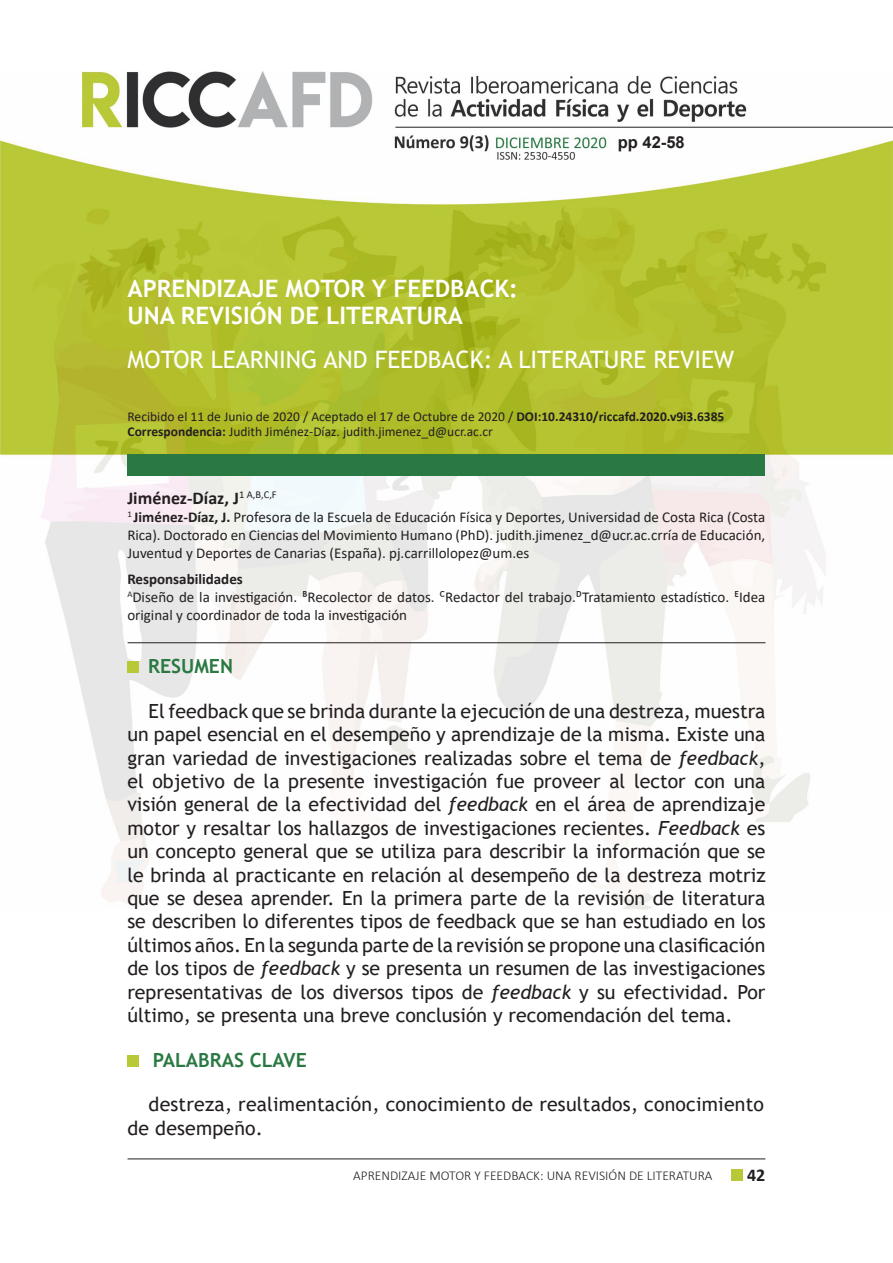
<style>
.page{position:relative;width:893px;height:1263px;background:#fff}
.page>*{position:absolute;margin:0;border:0;box-sizing:border-box;transform-origin:0 0}
.RICCAFD_Titulo_1{font:700 24px "Trebuchet MS";color:#fff}
.RICCAFD_Titulo_2{font:24px "Trebuchet MS";color:#fff}
.RICCAFD_texto_generi{font:19.5px/23.4px "Trebuchet MS";letter-spacing:.01em;color:#231f20;text-align:justify}
.RICCAFD_texto_generi-2{font:700 19.5px "Trebuchet MS";color:#2b7942}
.Normal__Web{font:700 19.5px "Trebuchet MS";color:#2b7942}
.t1{font:700 18px "Calibri";color:#231f20}
.Texto_principal{font:700 16.5px "Arial";color:#231f20}
.t2{font:15px/18px "Calibri";color:#231f20;text-align:justify}
.t3{font:700 15px "Calibri";color:#231f20}
.t4{font:13.5px "Calibri";color:#231f20}
.t5{font:300 13.5px "Calibri";color:#231f20}
.s1{font-weight:700}
.s2{font-style:italic}
</style>
<div class="page">
<hr style="left:128px;top:1158px;width:637px;height:1px;background:#231f20">
<div style="left:731px;top:1169px;width:12px;height:12px;background:#b8c836"></div>
<img style="left:0;top:71px;width:893px;height:838px">
<div style="left:128px;top:454px;width:637px;height:21px;background:#2b7942"></div>
<div style="left:127px;top:661px;width:12px;height:12px;background:#b8c836"></div>
<div style="left:127px;top:1055px;width:12px;height:12px;background:#b8c836"></div>
<hr style="left:128px;top:642px;width:637px;height:1px;background:#231f20">
<p class="Texto_principal" style="left:618px;top:131px;width:68px">pp 42-58</p>
<p class="RICCAFD_Titulo_1" style="left:128px;top:274px;width:392px">APRENDIZAJE MOTOR Y FEEDBACK:</p>
<p class="RICCAFD_Titulo_1" style="left:128px;top:301px;width:337px">UNA REVISIÓN DE LITERATURA</p>
<p class="RICCAFD_Titulo_2" style="left:128px;top:345px;width:608px">MOTOR LEARNING AND FEEDBACK: A LITERATURE REVIEW</p>
<p class="t4" style="left:128px;top:407px;width:598px">Recibido el 11 de Junio de 2020 / Aceptado el 17 de Octubre de 2020 / <span class="s1">DOI:10.24310/riccafd.2020.v9i3.6385</span></p>
<p class="t4" style="left:128px;top:422px;width:367px"><span class="s1">Correspondencia:</span> Judith Jiménez-Díaz. judith.jimenez_d@ucr.ac.cr</p>
<p class="t1" style="left:127px;top:486px;width:151px">Jiménez-Díaz, J<sup>1</sup> <sup>A,B,C,F</sup></p>
<p class="t2" style="left:127px;top:508px;width:639px"><sup>1</sup> <span class="s1">Jiménez-Díaz, J.</span> Profesora de la Escuela de Educación Física y Deportes, Universidad de Costa Rica (Costa Rica). Doctorado en Ciencias del Movimiento Humano (PhD). judith.jimenez_d@ucr.ac.crría de Educación, Juventud y Deportes de Canarias (España). pj.carrillolopez@um.es</p>
<p class="t3" style="left:127px;top:568px;width:117px">Responsabilidades</p>
<p class="t2" style="left:127px;top:588px;width:639px"><sup>A</sup>Diseño de la investigación. BRecolector de datos. CRedactor del trabajo.DTratamiento estadístico. EIdea original y coordinador de toda la investigación</p>
<p class="Normal__Web" style="left:148px;top:654px;width:86px">RESUMEN</p>
<p class="RICCAFD_texto_generi" style="left:127px;top:699px;width:640px;text-indent:21px">El feedback que se brinda durante la ejecución de una destreza, muestra un papel esencial en el desempeño y aprendizaje de la misma. Existe una gran variedad de investigaciones realizadas sobre el tema de <span class="s2">feedback</span>, el objetivo de la presente investigación fue proveer al lector con una visión general de la efectividad del <span class="s2">feedback</span> en el área de aprendizaje motor y resaltar los hallazgos de investigaciones recientes. <span class="s2">Feedback</span> es un concepto general que se utiliza para describir la información que se le brinda al practicante en relación al desempeño de la destreza motriz que se desea aprender. En la primera parte de la revisión de literatura se describen lo diferentes tipos de feedback que se han estudiado en los últimos años. En la segunda parte de la revisión se propone una clasificación de los tipos de <span class="s2">feedback</span> y se presenta un resumen de las investigaciones representativas de los diversos tipos de <span class="s2">feedback</span> y su efectividad. Por último, se presenta una breve conclusión y recomendación del tema.</p>
<p class="RICCAFD_texto_generi-2" style="left:153px;top:1048px;width:156px">PALABRAS CLAVE</p>
<p class="RICCAFD_texto_generi" style="left:127px;top:1093px;width:638px;text-indent:21px">destreza, realimentación, conocimiento de resultados, conocimiento de desempeño.</p>
<p class="t5" style="left:353px;top:1167px;width:361px">APRENDIZAJE MOTOR Y FEEDBACK: UNA REVISIÓN DE LITERATURA</p>
<p class="t1" style="left:747px;top:1162px;width:20px">42</p>
</div>
